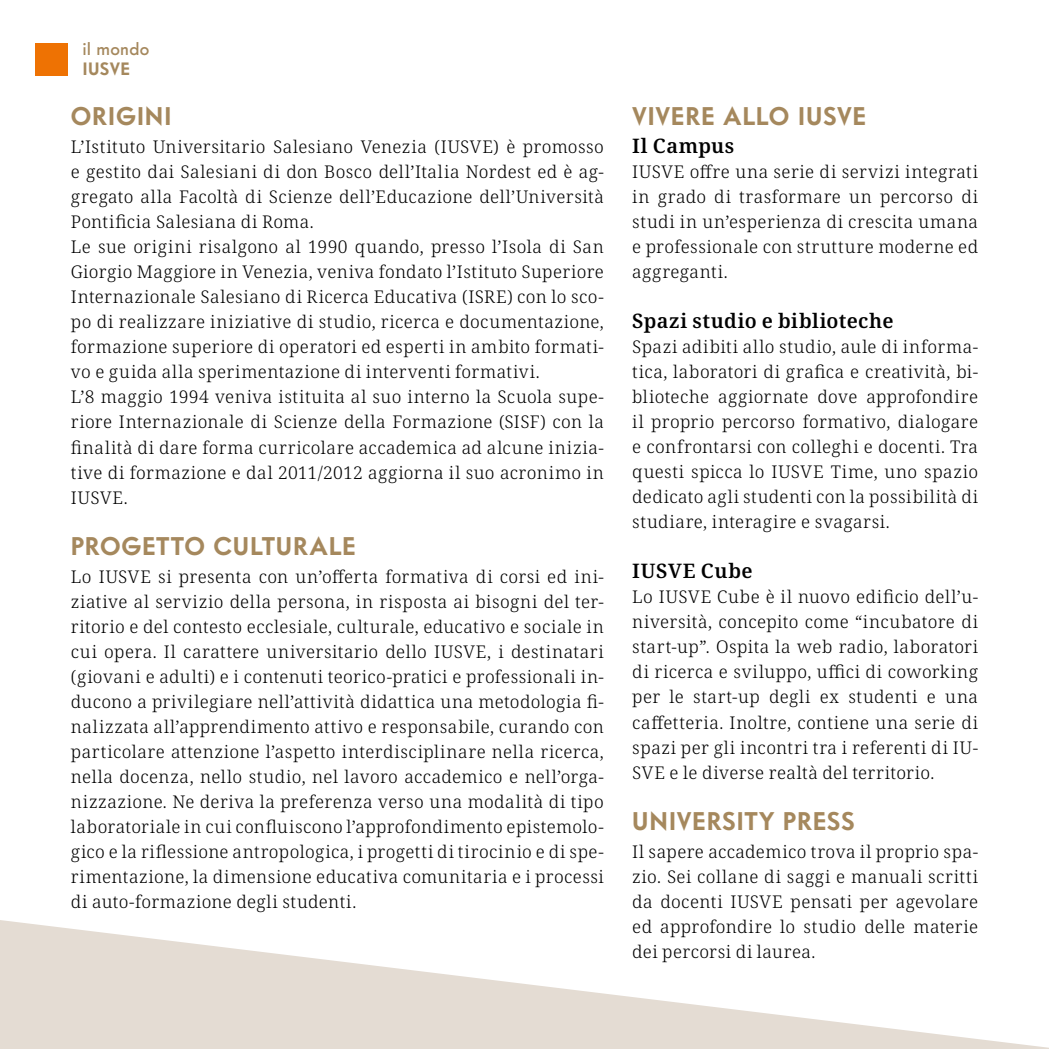
<style>
.page{position:relative;width:1049px;height:1049px;background:#fff}
.page>*{position:absolute;margin:0;border:0;box-sizing:border-box;transform-origin:0 0}
.t1{font:700 25px "Intervogue";letter-spacing:.025em;color:#a5885d}
.t2{font:600 20px "Noto Serif";letter-spacing:.025em;color:#000}
.t3{font:300 17.5px/25px "Noto Serif";letter-spacing:.03em;color:#000;text-align:justify}
.t4{font:500 17.5px "Intervogue";letter-spacing:.02em;color:#a5885d}
.t5{font:700 17.5px "Intervogue";letter-spacing:.015em;color:#a5885d}
</style>
<div class="page">
<div style="left:35px;top:43px;width:33px;height:32px;background:#ee7203"></div>
<svg style="left:0;top:920px;width:1049px;height:129px;fill:#e4dcd3"></svg>
<p class="t4" style="left:83px;top:38px;width:68px">il mondo</p>
<p class="t5" style="left:83px;top:58px;width:49px">IUSVE</p>
<h1 class="t1" style="left:71px;top:101px;width:102px">ORIGINI</h1>
<p class="t3" style="left:71px;top:135px;width:534px;text-align:left">L’Istituto Universitario Salesiano Venezia (IUSVE) è promosso e gestito dai Salesiani di don Bosco dell’Italia Nordest ed è ag&shy;gregato alla Facoltà di Scienze dell’Educazione dell’Università Pontificia Salesiana di Roma.<br>Le sue origini risalgono al 1990 quando, presso l’Isola di San Giorgio Maggiore in Venezia, veniva fondato l’Istituto Superiore Internazionale Salesiano di Ricerca Educativa (ISRE) con lo sco&shy;po di realizzare iniziative di studio, ricerca e documentazione, formazione superiore di operatori ed esperti in ambito formati&shy;vo e guida alla sperimentazione di interventi formativi.<br>L’8 maggio 1994 veniva istituita al suo interno la Scuola supe&shy;riore Internazionale di Scienze della Formazione (SISF) con la finalità di dare forma curricolare accademica ad alcune inizia&shy;tive di formazione e dal 2011/2012 aggiorna il suo acronimo in IUSVE.</p>
<h1 class="t1" style="left:71px;top:530px;width:286px">PROGETTO CULTURALE</h1>
<p class="t3" style="left:71px;top:565px;width:534px">Lo IUSVE si presenta con un’offerta formativa di corsi ed ini&shy;ziative al servizio della persona, in risposta ai bisogni del ter&shy;ritorio e del contesto ecclesiale, culturale, educativo e sociale in cui opera. Il carattere universitario dello IUSVE, i destinatari (giovani e adulti) e i contenuti teorico-pratici e professionali in&shy;ducono a privilegiare nell’attività didattica una metodologia fi&shy;nalizzata all’apprendimento attivo e responsabile, curando con particolare attenzione l’aspetto interdisciplinare nella ricerca, nella docenza, nello studio, nel lavoro accademico e nell’orga&shy;nizzazione. Ne deriva la preferenza verso una modalità di tipo laboratoriale in cui confluiscono l’approfondimento epistemolo&shy;gico e la riflessione antropologica, i progetti di tirocinio e di spe&shy;rimentazione, la dimensione educativa comunitaria e i processi di auto-formazione degli studenti.</p>
<h1 class="t1" style="left:632px;top:101px;width:235px">VIVERE ALLO IUSVE</h1>
<p class="t2" style="left:632px;top:132px;width:104px">Il Campus</p>
<p class="t3" style="left:632px;top:160px;width:347px">IUSVE offre una serie di servizi integrati in grado di trasformare un percorso di studi in un’esperienza di crescita umana e professionale con strutture moderne ed aggreganti.</p>
<p class="t2" style="left:632px;top:307px;width:263px">Spazi studio e biblioteche</p>
<p class="t3" style="left:632px;top:335px;width:347px">Spazi adibiti allo studio, aule di informa&shy;tica, laboratori di grafica e creatività, bi&shy;blioteche aggiornate dove approfondire il proprio percorso formativo, dialogare e confrontarsi con colleghi e docenti. Tra questi spicca lo IUSVE Time, uno spazio dedicato agli studenti con la possibilità di studiare, interagire e svagarsi.</p>
<p class="t2" style="left:632px;top:557px;width:122px">IUSVE Cube</p>
<p class="t3" style="left:632px;top:585px;width:347px">Lo IUSVE Cube è il nuovo edificio dell’u&shy;niversità, concepito come “incubatore di start-up”. Ospita la web radio, laboratori di ricerca e sviluppo, uffici di coworking per le start-up degli ex studenti e una caffetteria. Inoltre, contiene una serie di spazi per gli incontri tra i referenti di IU-SVE e le diverse realtà del territorio.</p>
<h1 class="t1" style="left:632px;top:805px;width:224px">UNIVERSITY PRESS</h1>
<p class="t3" style="left:632px;top:840px;width:347px">Il sapere accademico trova il proprio spa&shy;zio. Sei collane di saggi e manuali scritti da docenti IUSVE pensati per agevolare ed approfondire lo studio delle materie dei percorsi di laurea.</p>
</div>
